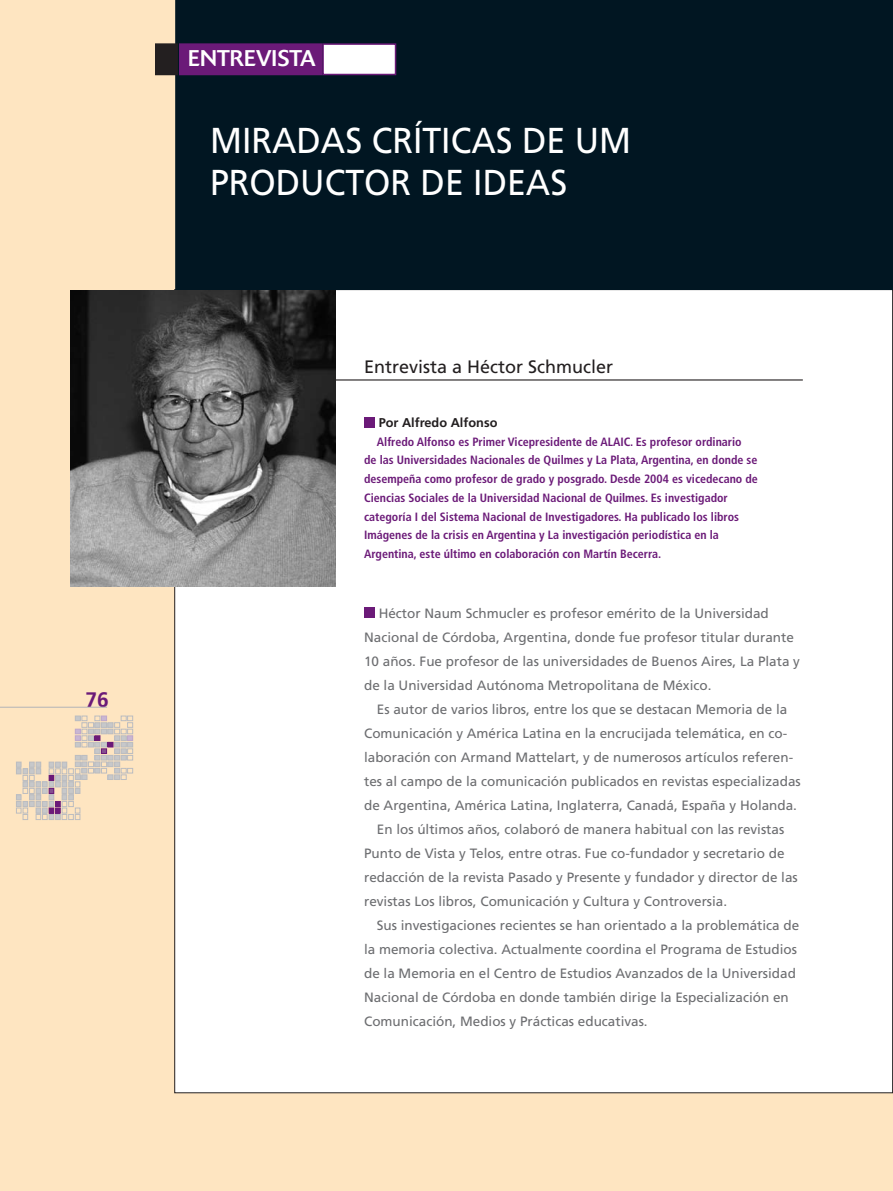
<style>
.page{position:relative;width:893px;height:1191px;background:#fee5c1}
.page>*{position:absolute;margin:0;border:0;box-sizing:border-box;transform-origin:0 0}
.t1{font:36px/42px "Frutiger";color:#fff;scale:.94 1}
.t2{font:22.5px "Delta";color:#fff}
.t3{font:700 21px "Frutiger";color:#6b1a78}
.t4{font:18px "Frutiger";color:#231f20}
.t5{font:13.5px/24px "Frutiger";color:#6c6d70}
.t6{font:700 12.75px "Frutiger";color:#231f20}
.t7{font:700 condensed 12px/18.8px "Frutiger";color:#6b1a78}
</style>
<div class="page">
<div style="left:175px;top:290px;width:718px;height:802px;background:#fff"></div>
<hr style="left:333px;top:379px;width:470px;height:1px;background:#231f20">
<div style="left:175px;top:0;width:718px;height:290px;background:#011622"></div>
<div style="left:365px;top:417px;width:10px;height:10px;background:#6b1a78"></div>
<div style="left:365px;top:607px;width:10px;height:10px;background:#6b1a78"></div>
<div style="left:180px;top:44px;width:142px;height:30px;background:#6b1a78"></div>
<div style="left:179px;top:43px;width:143px;height:32px;border:2px solid #6b1a78"></div>
<div style="left:323px;top:44px;width:73px;height:30px;background:#fff"></div>
<div style="left:322px;top:43px;width:74px;height:32px;border:2px solid #6b1a78"></div>
<div style="left:156px;top:44px;width:21px;height:30px;background:#231f20"></div>
<div style="left:155px;top:43px;width:23px;height:32px;border:2px solid #231f20"></div>
<hr style="left:0;top:707px;width:107px;height:1px;background:#b2b3b7">
<svg style="left:16px;top:716px;width:117px;height:103px"></svg>
<img style="left:70px;top:290px;width:265px;height:297px">
<h3 class="t3" style="left:85px;top:687px;width:25px">76</h3>
<h2 class="t2" style="left:188px;top:45px;width:129px">ENTREVISTA</h2>
<h1 class="t1" style="left:210px;top:119px;width:449px">MIRADAS CRÍTICAS DE UM<br>PRODUCTOR DE IDEAS</h1>
<h3 class="t4" style="left:364px;top:356px;width:251px">Entrevista a Héctor Schmucler</h3>
<p class="t6" style="left:379px;top:415px;width:120px">Por Alfredo Alfonso</p>
<p class="t7" style="left:364px;top:432px;width:395px;text-indent:13px">Alfredo Alfonso es Primer Vicepresidente de ALAIC. Es profesor ordinario<br>de las Universidades Nacionales de Quilmes y La Plata, Argentina, en donde se desempeña como profesor de grado y posgrado. Desde 2004 es vicedecano de Ciencias Sociales de la Universidad Nacional de Quilmes. Es investigador categoría I del Sistema Nacional de Investigadores. Ha publicado los libros Imágenes de la crisis en Argentina y La investigación periodística en la Argentina, este último en colaboración con Martín Becerra.</p>
<p class="t5" style="left:364px;top:601px;width:437px;text-indent:15px">Héctor Naum Schmucler es profesor emérito de la Universidad Nacional de Córdoba, Argentina, donde fue profesor titular durante 10 años. Fue profesor de las universidades de Buenos Aires, La Plata y de la Universidad Autónoma Metropolitana de México.</p>
<p class="t5" style="left:377px;top:697px;width:412px">Es autor de varios libros, entre los que se destacan Memoria de la</p>
<p class="t5" style="left:364px;top:721px;width:425px">Comunicación y América Latina en la encrucijada telemática, en co-</p>
<p class="t5" style="left:364px;top:745px;width:431px">laboración con Armand Mattelart, y de numerosos artículos referen-</p>
<p class="t5" style="left:364px;top:769px;width:438px">tes al campo de la comunicación publicados en revistas especializadas</p>
<p class="t5" style="left:364px;top:793px;width:434px">de Argentina, América Latina, Inglaterra, Canadá, España y Holanda.</p>
<p class="t5" style="left:377px;top:817px;width:409px">En los últimos años, colaboró de manera habitual con las revistas</p>
<p class="t5" style="left:364px;top:841px;width:422px">Punto de Vista y Telos, entre otras. Fue co-fundador y secretario de</p>
<p class="t5" style="left:364px;top:865px;width:435px">redacción de la revista Pasado y Presente y fundador y director de las</p>
<p class="t5" style="left:364px;top:889px;width:365px">revistas Los libros, Comunicación y Cultura y Controversia.</p>
<p class="t5" style="left:377px;top:913px;width:424px">Sus investigaciones recientes se han orientado a la problemática de</p>
<p class="t5" style="left:364px;top:937px;width:434px">la memoria colectiva. Actualmente coordina el Programa de Estudios</p>
<p class="t5" style="left:364px;top:961px;width:433px">de la Memoria en el Centro de Estudios Avanzados de la Universidad</p>
<p class="t5" style="left:364px;top:985px;width:426px">Nacional de Córdoba en donde también dirige la Especialización en</p>
<p class="t5" style="left:364px;top:1009px;width:285px">Comunicación, Medios y Prácticas educativas.</p>
</div>
